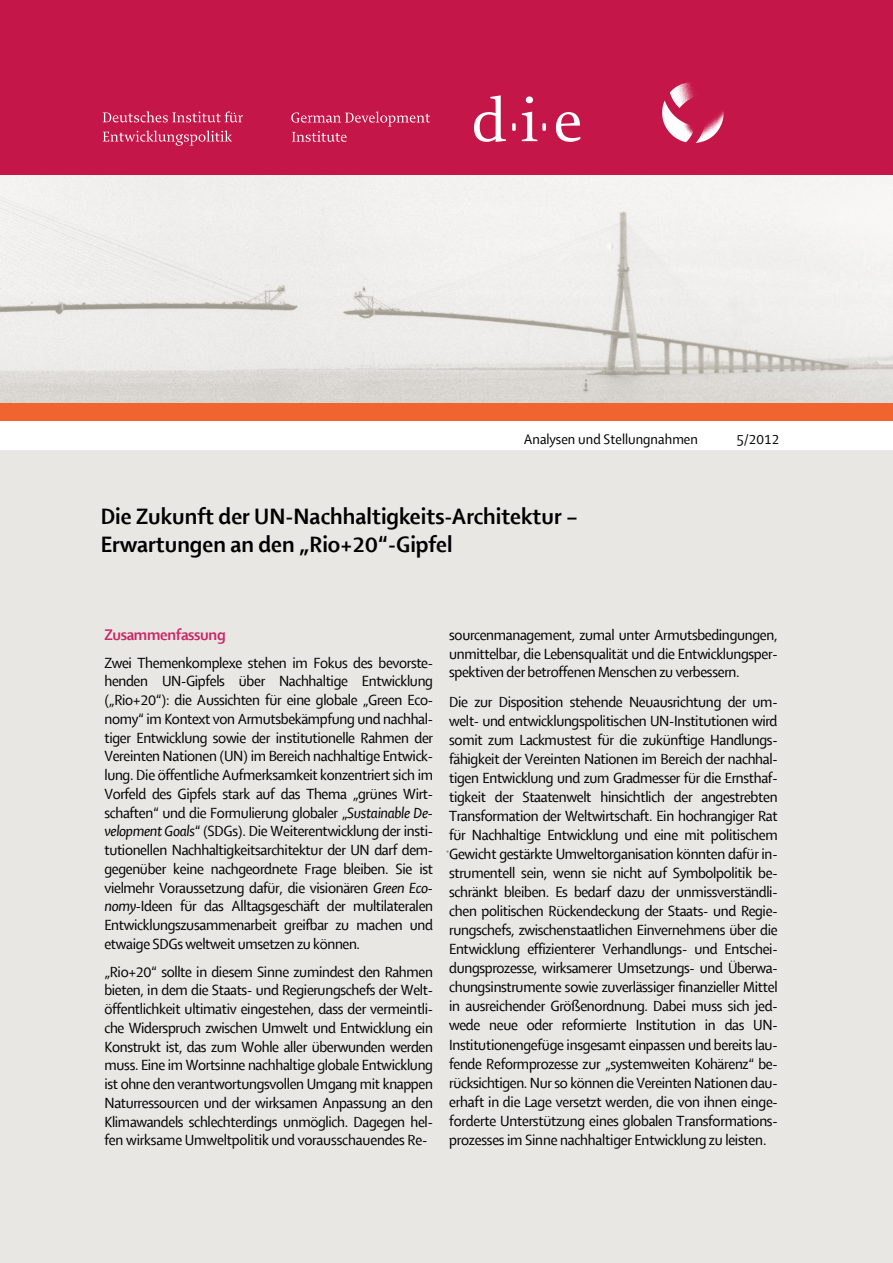
<style>
.page{position:relative;width:893px;height:1263px;background:#fff}
.page>*{position:absolute;margin:0;border:0;box-sizing:border-box;transform-origin:0 0}
.t1{font:700 24px/28.2px "Shaker R";color:#000}
.t2{font:700 16.5px "Shaker R";letter-spacing:-.02em;color:#c92967}
.t3{font:15.9px/18.8px "Shaker R";letter-spacing:-.015em;color:#000;text-align:justify}
.t4{font:15px "Shaker R";color:#000}
.s1{font-style:italic}
</style>
<div class="page">
<img style="left:0;top:174px;width:893px;height:230px">
<div style="left:0;top:451px;width:893px;height:812px;background:#e9e7e3"></div>
<div style="left:0;top:0;width:893px;height:174px;background:#c51649"></div>
<svg style="left:512px;top:123px;width:4px;height:8px"></svg>
<svg style="left:474px;top:95px;width:32px;height:47px"></svg>
<svg style="left:522px;top:96px;width:24px;height:45px"></svg>
<svg style="left:556px;top:112px;width:24px;height:30px"></svg>
<svg style="left:103px;top:111px;width:140px;height:11px"></svg>
<svg style="left:103px;top:131px;width:129px;height:15px"></svg>
<svg style="left:291px;top:112px;width:139px;height:30px"></svg>
<img style="left:663px;top:83px;width:60px;height:60px">
<div style="left:0;top:404px;width:893px;height:17px;background:#f2642f"></div>
<p class="t4" style="left:524px;top:434px;width:176px">Analysen und Stellungnahmen</p>
<p class="t4" style="left:736px;top:434px;width:44px">5/2012</p>
<h1 class="t1" style="left:101px;top:504px;width:479px">Die Zukunft der UN-Nachhaltigkeits-Architektur –<br>Erwartungen an den „Rio+20“-Gipfel</h1>
<p class="t2" style="left:104px;top:628px;width:123px">Zusammenfassung</p>
<p class="t3" style="left:104px;top:654px;width:330px">Zwei Themenkomplexe stehen im Fokus des bevorste&shy;henden UN-Gipfels über Nachhaltige Entwicklung („Rio+20“): die Aussichten für eine globale „Green Eco&shy;nomy“ im Kontext von Armutsbekämpfung und nachhal&shy;tiger Entwicklung sowie der institutionelle Rahmen der Vereinten Nationen (UN) im Bereich nachhaltige Entwick&shy;lung. Die öffentliche Aufmerksamkeit konzentriert sich im Vorfeld des Gipfels stark auf das Thema „grünes Wirt&shy;schaften“ und die Formulierung globaler „<span class="s1">Sustainable De&shy;velopment Goals</span>“ (SDGs). Die Weiterentwicklung der insti&shy;tutionellen Nachhaltigkeitsarchitektur der UN darf dem&shy;gegenüber keine nachgeordnete Frage bleiben. Sie ist vielmehr Voraussetzung dafür, die visionären <span class="s1">Green Eco&shy;nomy</span>-Ideen für das Alltagsgeschäft der multilateralen Entwicklungszusammenarbeit greifbar zu machen und etwaige SDGs weltweit umsetzen zu können.</p>
<p class="t3" style="left:104px;top:963px;width:330px">„Rio+20“ sollte in diesem Sinne zumindest den Rahmen bieten, in dem die Staats- und Regierungschefs der Welt&shy;öffentlichkeit ultimativ eingestehen, dass der vermeintli&shy;che Widerspruch zwischen Umwelt und Entwicklung ein Konstrukt ist, das zum Wohle aller überwunden werden muss. Eine im Wortsinne nachhaltige globale Entwicklung ist ohne den verantwortungsvollen Umgang mit knappen Naturressourcen und der wirksamen Anpassung an den Klimawandels schlechterdings unmöglich. Dagegen hel&shy;fen wirksame Umweltpolitik und vorausschauendes Re-</p>
<p class="t3" style="left:449px;top:627px;width:330px">sourcenmanagement, zumal unter Armutsbedingungen, unmittelbar, die Lebensqualität und die Entwicklungsper&shy;spektiven der betroffenen Menschen zu verbessern.</p>
<p class="t3" style="left:449px;top:693px;width:330px">Die zur Disposition stehende Neuausrichtung der um&shy;welt- und entwicklungspolitischen UN-Institutionen wird somit zum Lackmustest für die zukünftige Handlungs&shy;fähigkeit der Vereinten Nationen im Bereich der nachhal&shy;tigen Entwicklung und zum Gradmesser für die Ernsthaf&shy;tigkeit der Staatenwelt hinsichtlich der angestrebten Transformation der Weltwirtschaft. Ein hochrangiger Rat für Nachhaltige Entwicklung und eine mit politischem Gewicht gestärkte Umweltorganisation könnten dafür in&shy;strumentell sein, wenn sie nicht auf Symbolpolitik be&shy;schränkt bleiben. Es bedarf dazu der unmissverständli&shy;chen politischen Rückendeckung der Staats- und Regie&shy;rungschefs, zwischenstaatlichen Einvernehmens über die Entwicklung effizienterer Verhandlungs- und Entschei&shy;dungsprozesse, wirksamerer Umsetzungs- und Überwa&shy;chungsinstrumente sowie zuverlässiger finanzieller Mittel in ausreichender Größenordnung. Dabei muss sich jed&shy;wede neue oder reformierte Institution in das UN-Institutionengefüge insgesamt einpassen und bereits lau&shy;fende Reformprozesse zur „systemweiten Kohärenz“ be&shy;rücksichtigen. Nur so können die Vereinten Nationen dau&shy;erhaft in die Lage versetzt werden, die von ihnen einge&shy;forderte Unterstützung eines globalen Transformations&shy;prozesses im Sinne nachhaltiger Entwicklung zu leisten.</p>
</div>
